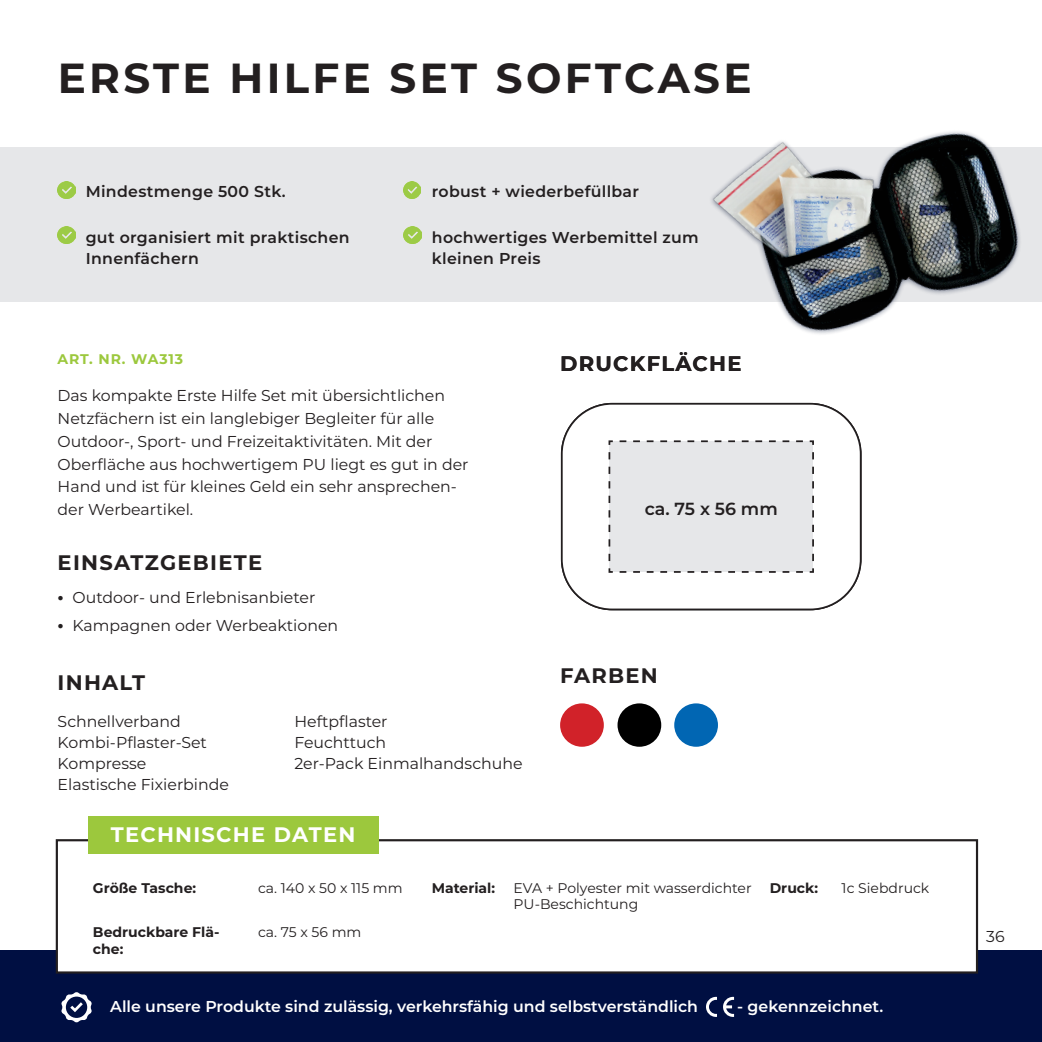
<style>
.page{position:relative;width:1042px;height:1042px;background:#fff}
.page>*{position:absolute;margin:0;border:0;box-sizing:border-box;transform-origin:0 0}
.t1{font:700 42px "Montserrat";letter-spacing:.08em;color:#231f20}
.t2{font:700 21px "Montserrat";letter-spacing:.06em;color:#231f20}
.t3{font:700 21px "Montserrat";letter-spacing:.06em;color:#fff}
.t4{font:600 17.5px "Montserrat";color:#231f20}
.t5{font:15.75px/22.8px "Montserrat";color:#231f20}
.t6{font:600 15.75px/21px "Montserrat";letter-spacing:.02em;color:#231f20}
.t7{font:600 15.75px "Montserrat";color:#fff}
.t8{font:14px/16.8px "Montserrat";color:#231f20}
.t9{font:700 14px/16.8px "Montserrat";color:#231f20}
.t10{font:700 14px "Montserrat";letter-spacing:.06em;color:#9cc83d}
.s1{font-weight:700;font-size:17.5px}
</style>
<div class="page">
<div style="left:0;top:950px;width:1042px;height:92px;background:#000f42"></div>
<svg style="left:706px;top:997px;width:11px;height:20px"></svg>
<svg style="left:723px;top:997px;width:11px;height:20px"></svg>
<svg style="left:61px;top:992px;width:31px;height:30px"></svg>
<div style="left:0;top:147px;width:1042px;height:155px;background:#e6e7e9"></div>
<div style="left:57px;top:840px;width:920px;height:132px;background:#fff"></div>
<div style="left:56px;top:839px;width:922px;height:134px;border:2px solid #231f20"></div>
<div style="left:88px;top:816px;width:290px;height:38px;background:#9cc83d"></div>
<img style="left:58px;top:182px;width:17px;height:17px">
<img style="left:58px;top:227px;width:17px;height:17px">
<img style="left:403px;top:182px;width:18px;height:17px">
<img style="left:404px;top:226px;width:17px;height:18px">
<div style="left:560px;top:703px;width:44px;height:44px;background:#d12229;border-radius:50%"></div>
<div style="left:617px;top:703px;width:44px;height:44px;background:#000;border-radius:50%"></div>
<div style="left:674px;top:703px;width:44px;height:44px;background:#0166b3;border-radius:50%"></div>
<div style="left:561px;top:403px;width:300px;height:207px;border:2px solid #231f20;border-radius:50px"></div>
<div style="left:608px;top:440px;width:206px;height:133px;background:#e6e7e9"></div>
<img style="left:711px;top:131px;width:309px;height:203px">
<h1 class="t1" style="left:58px;top:48px;width:695px">ERSTE HILFE SET SOFTCASE</h1>
<p class="t6" style="left:86px;top:180px;width:201px">Mindestmenge 500 Stk.</p>
<p class="t6" style="left:86px;top:226px;width:265px">gut organisiert mit praktischen<br>Innenfächern</p>
<p class="t6" style="left:432px;top:180px;width:209px">robust + wiederbefüllbar</p>
<p class="t6" style="left:432px;top:226px;width:269px">hochwertiges Werbemittel zum kleinen Preis</p>
<p class="t10" style="left:58px;top:349px;width:127px">ART. NR. WA313</p>
<p class="t5" style="left:58px;top:384px;width:412px">Das kompakte Erste Hilfe Set mit übersichtlichen Netzfächern ist ein langlebiger Begleiter für alle Outdoor-, Sport- und Freizeitaktivitäten. Mit der Oberfläche aus hochwertigem PU liegt es gut in der Hand und ist für kleines Geld ein sehr ansprechen&shy;der Werbeartikel.</p>
<h2 class="t2" style="left:58px;top:547px;width:206px">EINSATZGEBIETE</h2>
<p class="t5" style="left:58px;top:585px;width:259px"><span class="s1">•</span> Outdoor- und Erlebnisanbieter</p>
<p class="t5" style="left:58px;top:613px;width:282px"><span class="s1">•</span> Kampagnen oder Werbeaktionen</p>
<h2 class="t2" style="left:58px;top:668px;width:89px">INHALT</h2>
<p class="t5" style="left:58px;top:710px;width:173px;line-height:21px">Schnellverband<br>Kombi-Pflaster-Set<br>Kompresse<br>Elastische Fixierbinde</p>
<p class="t5" style="left:294px;top:710px;width:230px;line-height:21px">Heftpflaster<br>Feuchttuch<br>2er-Pack Einmalhandschuhe</p>
<h2 class="t3" style="left:111px;top:819px;width:246px">TECHNISCHE DATEN</h2>
<h2 class="t2" style="left:560px;top:348px;width:183px">DRUCKFLÄCHE</h2>
<p class="t4" style="left:645px;top:496px;width:134px">ca. 75 x 56 mm</p>
<p class="t4" style="left:725px;top:496px;width:13px">0</p>
<h2 class="t2" style="left:560px;top:661px;width:99px">FARBEN</h2>
<p class="t9" style="left:93px;top:878px;width:105px">Größe Tasche:</p>
<p class="t8" style="left:258px;top:879px;width:146px">ca. 140 x 50 x 115 mm</p>
<p class="t9" style="left:432px;top:878px;width:65px">Material:</p>
<p class="t8" style="left:513px;top:879px;width:240px">EVA + Polyester mit wasserdichter<br>PU-Beschichtung</p>
<p class="t9" style="left:770px;top:878px;width:50px">Druck:</p>
<p class="t8" style="left:841px;top:879px;width:89px">1c Siebdruck</p>
<p class="t9" style="left:93px;top:923px;width:128px">Bedruckbare Flä&shy;che:</p>
<p class="t8" style="left:258px;top:923px;width:105px">ca. 75 x 56 mm</p>
<p class="t5" style="left:986px;top:924px;width:20px">36</p>
<p class="t7" style="left:110px;top:995px;width:589px">Alle unsere Produkte sind zulässig, verkehrsfähig und selbstverständlich</p>
<p class="t7" style="left:737px;top:995px;width:147px">- gekennzeichnet.</p>
</div>
